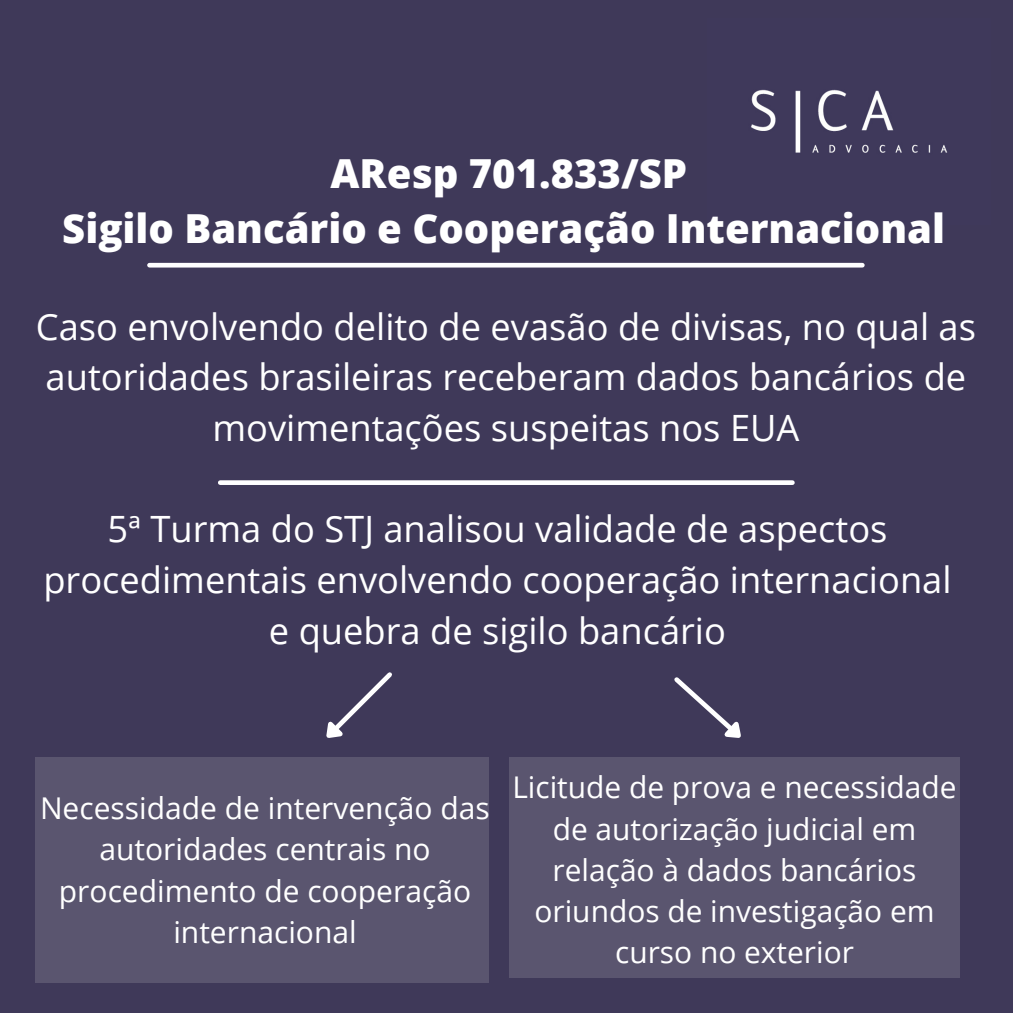
<style>
.page{position:relative;width:1013px;height:1013px;background:#fff}
.page>*{position:absolute;margin:0;border:0;box-sizing:border-box;transform-origin:0 0}
.t1{font:800 40px "Open Sans";color:#fff}
.t2{font:36.25px/50.6px "Open Sans";color:#fff;text-align:center}
.t3{font:30px/41.2px "Open Sans";color:#fff;text-align:center}
.t4{font:29.88px/41.2px "Open Sans";color:#fff;text-align:center}
</style>
<div class="page">
<div style="left:0;top:0;width:1012px;height:1012px;background:#3f3959"></div>
<img style="left:751px;top:89px;width:197px;height:64px">
<hr style="left:149px;top:263px;width:713px;height:4px;background:#fff">
<div style="left:220px;top:480px;width:572px;height:5px;background:#fff"></div>
<div style="left:35px;top:757px;width:453px;height:225px;background:#5a556f"></div>
<div style="left:509px;top:757px;width:450px;height:220px;background:#5a556f"></div>
<svg style="left:326px;top:672px;width:66px;height:66px"></svg>
<svg style="left:674px;top:677px;width:67px;height:61px"></svg>
<p class="t1" style="left:330px;top:145px;width:358px">AResp 701.833/SP</p>
<p class="t1" style="left:62px;top:200px;width:884px">Sigilo Bancário e Cooperação Internacional</p>
<p class="t2" style="left:36px;top:300px;width:941px">Caso envolvendo delito de evasão de divisas, no qual as autoridades brasileiras receberam dados bancários de movimentações suspeitas nos EUA</p>
<p class="t2" style="left:43px;top:503px;width:909px">5ª Turma do STJ analisou validade de aspectos procedimentais envolvendo cooperação internacional e quebra de sigilo bancário</p>
<p class="t3" style="left:40px;top:786px;width:451px">Necessidade de intervenção das autoridades centrais no procedimento de cooperação internacional</p>
<p class="t4" style="left:512px;top:766px;width:446px">Licitude de prova e necessidade de autorização judicial em relação à dados bancários oriundos de investigação em curso no exterior</p>
</div>
